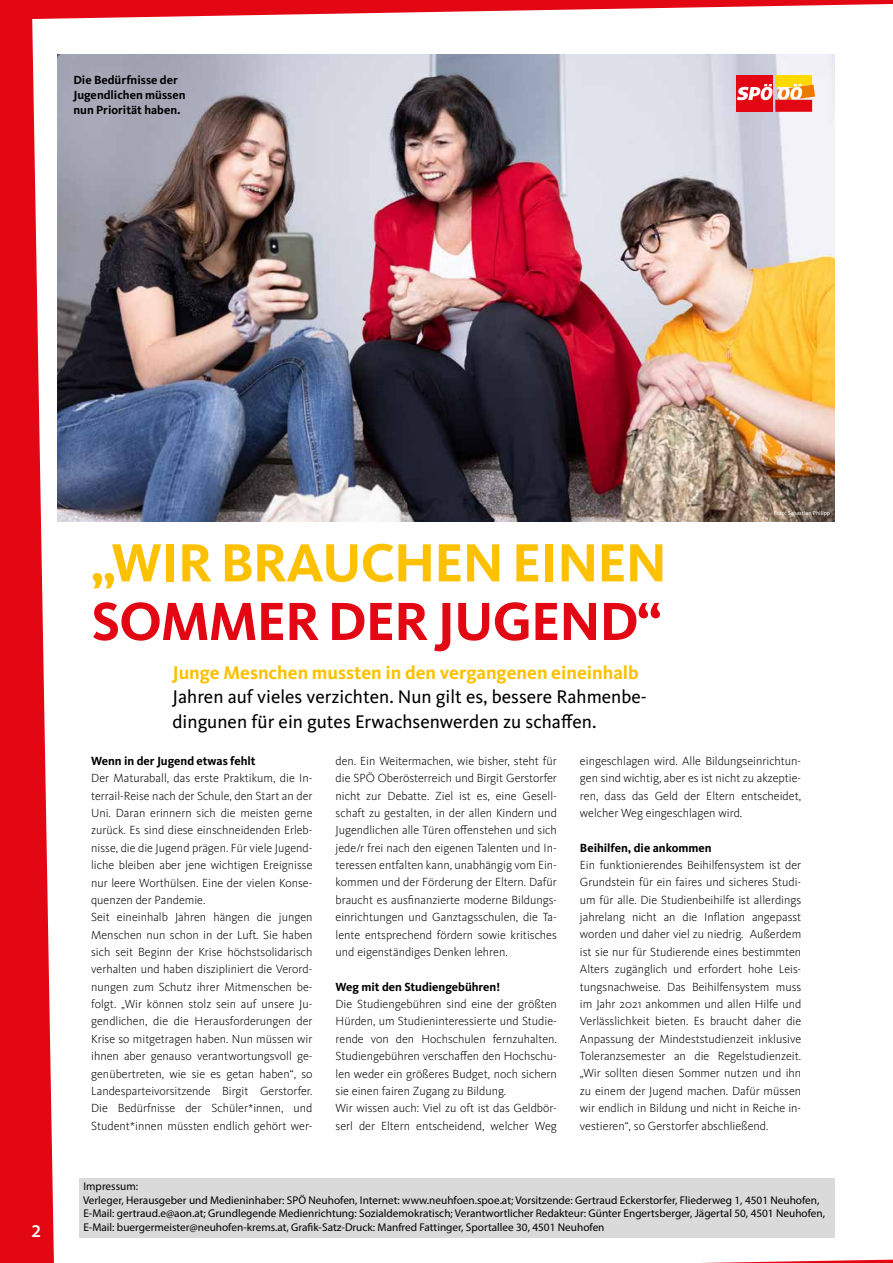
<style>
.page{position:relative;width:893px;height:1263px;background:#e30613}
.page>*{position:absolute;margin:0;border:0;box-sizing:border-box;transform-origin:0 0}
.t1{font:700 55.65px "Kievit OT";letter-spacing:-.02em;color:#fdc100}
.t2{font:700 55.65px "Kievit OT";letter-spacing:-.02em;color:#e30613}
.t3{font:19.05px/24.5px "Kievit OT";color:#000}
.t4{font:700 19.05px "Kievit OT";color:#fdc100}
.t5{font:600 18px "Myriad Pro";color:#fff}
.t6{font:300 12.15px/17.4px "Kievit OT";color:#000;text-align:justify}
.t7{font:700 12.15px/14.7px "Kievit OT";color:#000}
.t8{font:11.25px/13.5px "Myriad Pro";color:#000}
.t9{font:5.85px "Kievit OT";color:#fff}
</style>
<div class="page">
<div style="left:32px;top:4px;width:861px;height:1259px;background:#fff"></div>
<img style="left:58px;top:54px;width:777px;height:468px">
<div style="left:736px;top:75px;width:37px;height:37px;background:#e30613"></div>
<svg style="left:737px;top:75px;width:78px;height:37px"></svg>
<div style="left:79px;top:1179px;width:755px;height:59px;background:#dadada"></div>
<p class="t7" style="left:73px;top:73px;width:114px">Die Bedürfnisse der<br>Jugendlichen müssen nun Priorität haben.</p>
<h3 class="t5" style="left:32px;top:1220px;width:10px">2</h3>
<p class="t9" style="left:774px;top:510px;width:58px">Foto: Sebastian Philipp</p>
<h1 class="t1" style="left:91px;top:530px;width:577px">„WIR BRAUCHEN EINEN</h1>
<h1 class="t2" style="left:91px;top:589px;width:572px">SOMMER DER JUGEND“</h1>
<h2 class="t4" style="left:173px;top:661px;width:468px">Junge Mesnchen mussten in den vergangenen eineinhalb</h2>
<h2 class="t3" style="left:173px;top:685px;width:476px">Jahren auf vieles verzichten. Nun gilt es, bessere Rahmenbe&shy;dingunen für ein gutes Erwachsenwerden zu schaffen.</h2>
<p class="t7" style="left:91px;top:753px;width:166px">Wenn in der Jugend etwas fehlt</p>
<p class="t6" style="left:91px;top:770px;width:223px;text-align:left">Der Maturaball, das erste Praktikum, die In&shy;terrail-Reise nach der Schule, den Start an der Uni. Daran erinnern sich die meisten gerne zurück. Es sind diese einschneidenden Erleb&shy;nisse, die die Jugend prägen. Für viele Jugend&shy;liche bleiben aber jene wichtigen Ereignisse nur leere Worthülsen. Eine der vielen Konse&shy;quenzen der Pandemie.<br>Seit eineinhalb Jahren hängen die jungen Menschen nun schon in der Luft. Sie haben sich seit Beginn der Krise höchstsolidarisch verhalten und haben diszipliniert die Verord&shy;nungen zum Schutz ihrer Mitmenschen be&shy;folgt. „Wir können stolz sein auf unsere Ju&shy;gendlichen, die die Herausforderungen der Krise so mitgetragen haben. Nun müssen wir ihnen aber genauso verantwortungsvoll ge&shy;genübertreten, wie sie es getan haben“, so Landesparteivorsitzende Birgit Gerstorfer.<br>Die Bedürfnisse der Schüler*innen, und Student*innen müssten endlich gehört wer-</p>
<p class="t6" style="left:336px;top:752px;width:223px">den. Ein Weitermachen, wie bisher, steht für die SPÖ Oberösterreich und Birgit Gerstorfer nicht zur Debatte. Ziel ist es, eine Gesell&shy;schaft zu gestalten, in der allen Kindern und Jugendlichen alle Türen offenstehen und sich jede/r frei nach den eigenen Talenten und In&shy;teressen entfalten kann, unabhängig vom Ein&shy;kommen und der Förderung der Eltern. Dafür braucht es ausfinanzierte moderne Bildungs&shy;einrichtungen und Ganztagsschulen, die Ta&shy;lente entsprechend fördern sowie kritisches und eigenständiges Denken lehren.</p>
<p class="t7" style="left:336px;top:979px;width:166px">Weg mit den Studiengebühren!</p>
<p class="t6" style="left:336px;top:995px;width:223px;text-align:left">Die Studiengebühren sind eine der größten Hürden, um Studieninteressierte und Studie&shy;rende von den Hochschulen fernzuhalten.<br>Studiengebühren verschaffen den Hochschu&shy;len weder ein größeres Budget, noch sichern sie einen fairen Zugang zu Bildung.<br>Wir wissen auch: Viel zu oft ist das Geldbör&shy;serl der Eltern entscheidend, welcher Weg</p>
<p class="t6" style="left:580px;top:752px;width:223px">eingeschlagen wird. Alle Bildungseinrichtun&shy;gen sind wichtig, aber es ist nicht zu akzeptie&shy;ren, dass das Geld der Eltern entscheidet, welcher Weg eingeschlagen wird.</p>
<p class="t7" style="left:580px;top:840px;width:133px">Beihilfen, die ankommen</p>
<p class="t6" style="left:580px;top:856px;width:223px">Ein funktionierendes Beihilfensystem ist der Grundstein für ein faires und sicheres Studi&shy;um für alle. Die Studienbeihilfe ist allerdings jahrelang nicht an die Inflation angepasst worden und daher viel zu niedrig. Außerdem ist sie nur für Studierende eines bestimmten Alters zugänglich und erfordert hohe Leis&shy;tungsnachweise. Das Beihilfensystem muss im Jahr 2021 ankommen und allen Hilfe und Verlässlichkeit bieten. Es braucht daher die Anpassung der Mindeststudienzeit inklusive Toleranzsemester an die Regelstudienzeit. „Wir sollten diesen Sommer nutzen und ihn zu einem der Jugend machen. Dafür müssen wir endlich in Bildung und nicht in Reiche in&shy;vestieren“, so Gerstorfer abschließend.</p>
<p class="t8" style="left:83px;top:1179px;width:744px">Impressum:<br>Verleger, Herausgeber und Medieninhaber: SPÖ Neuhofen, Internet: www.neuhfoen.spoe.at; Vorsitzende: Gertraud Eckerstorfer, Fliederweg 1, 4501 Neuhofen, E-Mail: gertraud.e@aon.at; Grundlegende Medienrichtung: Sozialdemokratisch; Verantwortlicher Redakteur: Günter Engertsberger, Jägertal 50, 4501 Neuhofen, E-Mail: buergermeister@neuhofen-krems.at, Grafik-Satz-Druck: Manfred Fattinger, Sportallee 30, 4501 Neuhofen</p>
</div>
